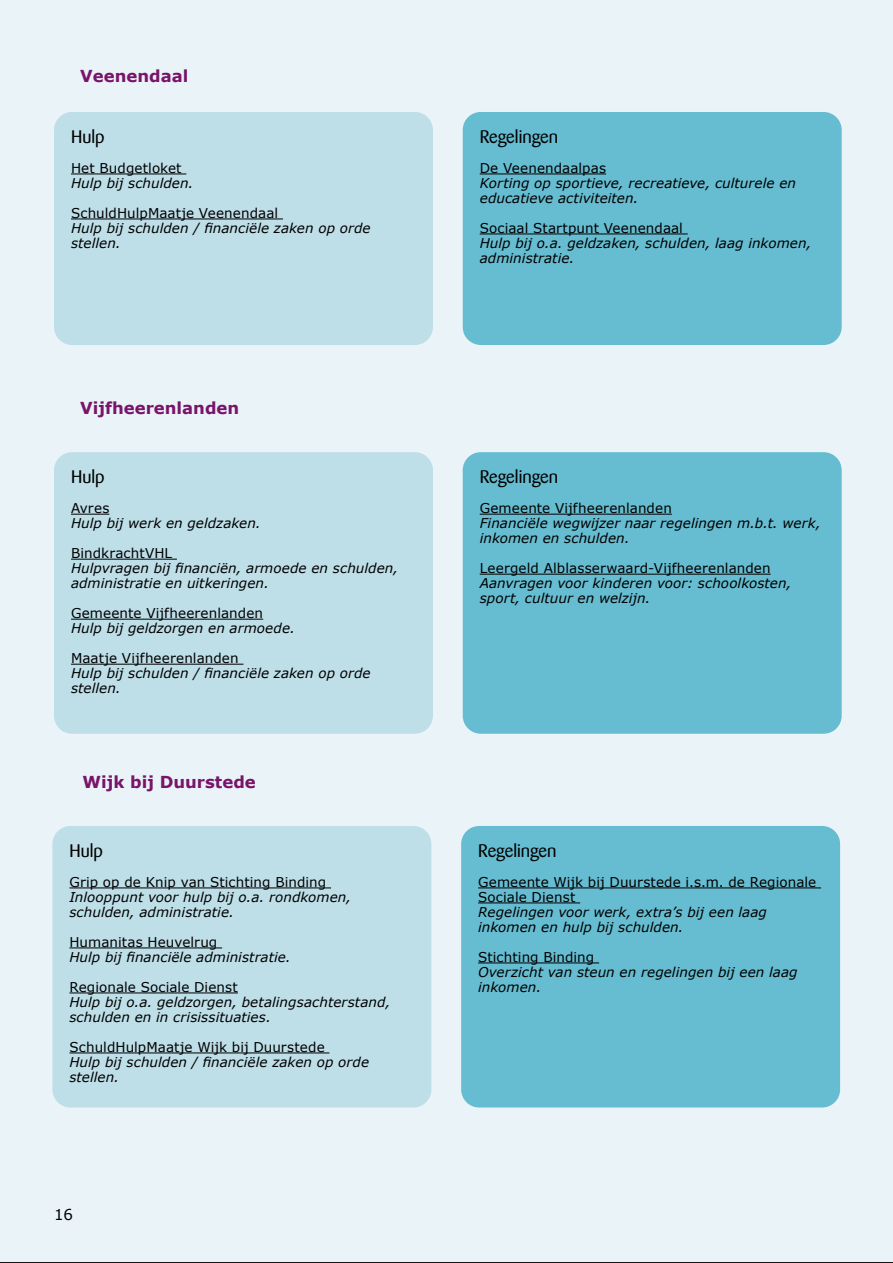
<style>
.page{position:relative;width:893px;height:1263px;background:#eaf4f8}
.page>*{position:absolute;margin:0;border:0;box-sizing:border-box;transform-origin:0 0}
.t1{font:18px "Barmeno";color:#000}
.t2{font:700 16.5px "Verdana";color:#79146a}
.t3{font:15px "Verdana";color:#000}
.t4{font:italic 13.5px/15px "Verdana";letter-spacing:.005em;color:#000}
.t5{font:13.5px/15px "Verdana";letter-spacing:.005em;color:#000}
</style>
<div class="page">
<div style="left:54px;top:112px;width:379px;height:233px;background:#bedee8;border-radius:18px"></div>
<hr style="left:71px;top:174px;width:115px;height:1px;background:#000">
<hr style="left:71px;top:219px;width:212px;height:1px;background:#000">
<div style="left:463px;top:112px;width:379px;height:233px;background:#66bcd0;border-radius:18px"></div>
<hr style="left:480px;top:174px;width:126px;height:1px;background:#000">
<hr style="left:480px;top:234px;width:208px;height:1px;background:#000">
<div style="left:54px;top:452px;width:379px;height:282px;background:#bedee8;border-radius:18px"></div>
<hr style="left:71px;top:514px;width:38px;height:1px;background:#000">
<hr style="left:71px;top:559px;width:106px;height:1px;background:#000">
<hr style="left:71px;top:619px;width:192px;height:1px;background:#000">
<hr style="left:71px;top:664px;width:172px;height:1px;background:#000">
<div style="left:463px;top:452px;width:379px;height:282px;background:#66bcd0;border-radius:18px"></div>
<hr style="left:480px;top:514px;width:192px;height:1px;background:#000">
<hr style="left:480px;top:574px;width:291px;height:1px;background:#000">
<div style="left:52px;top:826px;width:379px;height:281px;background:#bedee8;border-radius:18px"></div>
<hr style="left:69px;top:887px;width:262px;height:1px;background:#000">
<hr style="left:69px;top:947px;width:153px;height:1px;background:#000">
<hr style="left:69px;top:992px;width:169px;height:1px;background:#000">
<hr style="left:69px;top:1052px;width:260px;height:1px;background:#000">
<div style="left:461px;top:826px;width:379px;height:281px;background:#66bcd0;border-radius:18px"></div>
<hr style="left:478px;top:887px;width:343px;height:1px;background:#000">
<hr style="left:478px;top:902px;width:102px;height:1px;background:#000">
<hr style="left:478px;top:962px;width:121px;height:1px;background:#000">
<p class="t2" style="left:80px;top:64px;width:110px">Veenendaal</p>
<h1 class="t1" style="left:71px;top:126px;width:35px">Hulp</h1>
<p class="t5" style="left:71px;top:160px;width:112px">Het Budgetloket</p>
<p class="t4" style="left:71px;top:175px;width:124px">Hulp bij schulden.</p>
<p class="t5" style="left:71px;top:205px;width:209px">SchuldHulpMaatje Veenendaal</p>
<p class="t4" style="left:71px;top:220px;width:301px">Hulp bij schulden / financiële zaken op orde stellen.</p>
<p class="t2" style="left:80px;top:397px;width:161px">Vijfheerenlanden</p>
<h1 class="t1" style="left:71px;top:466px;width:35px">Hulp</h1>
<p class="t5" style="left:71px;top:500px;width:40px">Avres</p>
<p class="t4" style="left:71px;top:515px;width:191px">Hulp bij werk en geldzaken.</p>
<p class="t5" style="left:71px;top:545px;width:103px">BindkrachtVHL</p>
<p class="t4" style="left:71px;top:560px;width:329px">Hulpvragen bij financiën, armoede en schulden, administratie en uitkeringen.</p>
<p class="t5" style="left:71px;top:605px;width:194px">Gemeente Vijfheerenlanden</p>
<p class="t4" style="left:71px;top:620px;width:225px">Hulp bij geldzorgen en armoede.</p>
<p class="t5" style="left:71px;top:650px;width:169px">Maatje Vijfheerenlanden</p>
<p class="t4" style="left:71px;top:665px;width:301px">Hulp bij schulden / financiële zaken op orde stellen.</p>
<p class="t2" style="left:83px;top:770px;width:175px">Wijk bij Duurstede</p>
<h1 class="t1" style="left:69px;top:840px;width:35px">Hulp</h1>
<p class="t5" style="left:69px;top:874px;width:258px">Grip op de Knip van Stichting Binding</p>
<p class="t4" style="left:69px;top:889px;width:283px">Inlooppunt voor hulp bij o.a. rondkomen, schulden, administratie.</p>
<p class="t5" style="left:69px;top:934px;width:149px">Humanitas Heuvelrug</p>
<p class="t4" style="left:69px;top:949px;width:223px">Hulp bij financiële administratie.</p>
<p class="t5" style="left:69px;top:979px;width:170px">Regionale Sociale Dienst</p>
<p class="t4" style="left:69px;top:994px;width:322px">Hulp bij o.a. geldzorgen, betalingsachterstand, schulden en in crisissituaties.</p>
<p class="t5" style="left:69px;top:1039px;width:257px">SchuldHulpMaatje Wijk bij Duurstede</p>
<p class="t4" style="left:69px;top:1054px;width:301px">Hulp bij schulden / financiële zaken op orde stellen.</p>
<p class="t3" style="left:54px;top:1205px;width:21px">16</p>
<h1 class="t1" style="left:480px;top:126px;width:80px">Regelingen</h1>
<p class="t5" style="left:480px;top:160px;width:128px">De Veenendaalpas</p>
<p class="t4" style="left:480px;top:175px;width:318px">Korting op sportieve, recreatieve, culturele en educatieve activiteiten.</p>
<p class="t5" style="left:480px;top:220px;width:205px">Sociaal Startpunt Veenendaal</p>
<p class="t4" style="left:480px;top:235px;width:333px">Hulp bij o.a. geldzaken, schulden, laag inkomen, administratie.</p>
<h1 class="t1" style="left:480px;top:466px;width:80px">Regelingen</h1>
<p class="t5" style="left:480px;top:500px;width:194px">Gemeente Vijfheerenlanden</p>
<p class="t4" style="left:480px;top:515px;width:342px">Financiële wegwijzer naar regelingen m.b.t. werk, inkomen en schulden.</p>
<p class="t5" style="left:480px;top:560px;width:292px">Leergeld Alblasserwaard-Vijfheerenlanden</p>
<p class="t4" style="left:480px;top:575px;width:313px">Aanvragen voor kinderen voor: schoolkosten, sport, cultuur en welzijn.</p>
<h1 class="t1" style="left:478px;top:840px;width:80px">Regelingen</h1>
<p class="t5" style="left:478px;top:874px;width:340px">Gemeente Wijk bij Duurstede i.s.m. de Regionale<br>Sociale Dienst</p>
<p class="t4" style="left:478px;top:904px;width:290px">Regelingen voor werk, extra’s bij een laag inkomen en hulp bij schulden.</p>
<p class="t5" style="left:478px;top:949px;width:118px">Stichting Binding</p>
<p class="t4" style="left:478px;top:964px;width:321px">Overzicht van steun en regelingen bij een laag inkomen.</p>
</div>
